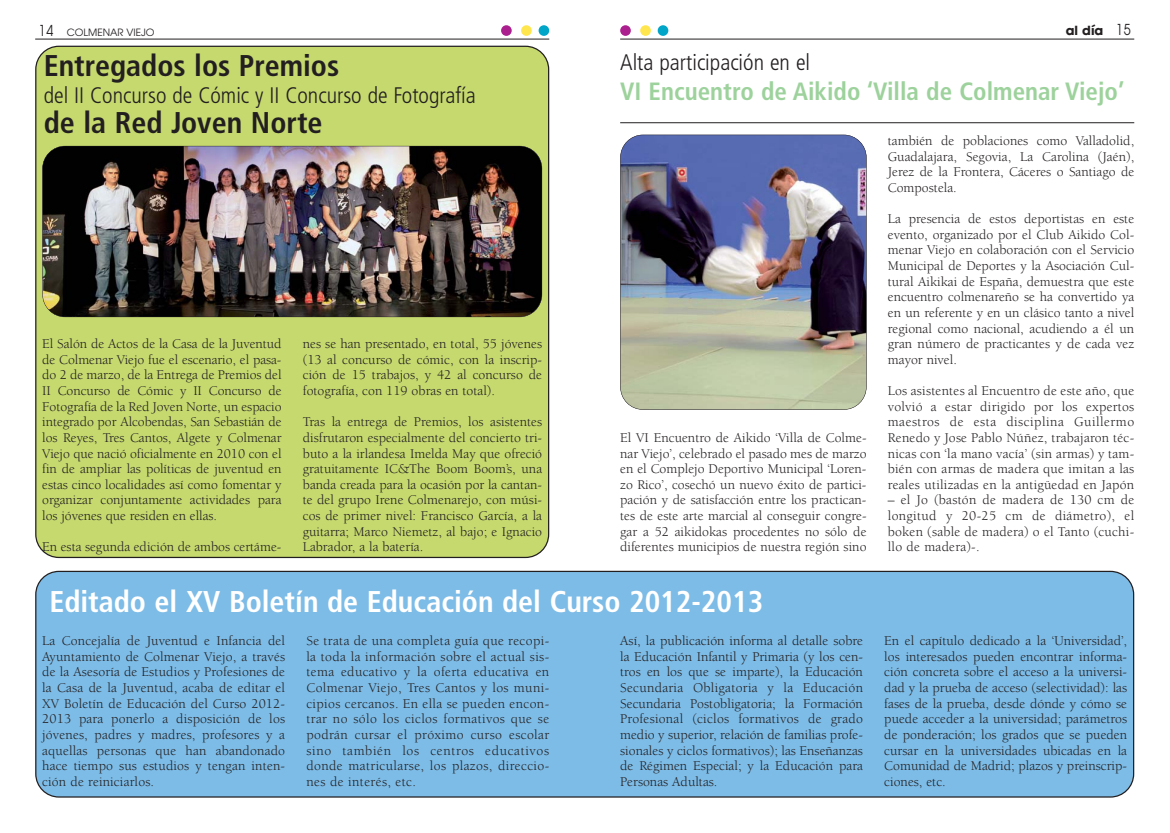
<style>
.page{position:relative;width:1170px;height:833px;background:#fff}
.page>*{position:absolute;margin:0;border:0;box-sizing:border-box;transform-origin:0 0}
.t1{font:700 condensed 30px "Frutiger";color:#fff}
.t2{font:700 condensed 30px "Frutiger";color:#231f20}
.t3{font:700 condensed 25px "Frutiger";color:#9dd29c}
.t4{font:300 condensed 22.5px "Frutiger";color:#231f20}
.t5{font:13.75px/15.6px "Berkeley";color:#231f20;text-align:justify}
.t6{font:700 12.5px "Avant Garde";color:#231f20}
.t7{font:10px "Avant Garde";color:#231f20}
.s1{font-size:15px}
.s2{font-weight:400;font-size:15px}
</style>
<div class="page">
<div style="left:35px;top:46px;width:514px;height:512px;background:#c5d96f"></div>
<div style="left:35px;top:571px;width:1099px;height:226px;background:#7dbce7"></div>
<div style="left:620px;top:25px;width:10px;height:11px;background:#ab208e;border-radius:50%"></div>
<div style="left:640px;top:25px;width:10px;height:11px;background:#ffe64f;border-radius:50%"></div>
<div style="left:657px;top:25px;width:11px;height:11px;background:#00a5c7;border-radius:50%"></div>
<hr style="left:620px;top:39px;width:514px;height:1px;background:#231f20">
<hr style="left:35px;top:39px;width:514px;height:1px;background:#231f20">
<div style="left:501px;top:25px;width:10px;height:11px;background:#ab208e;border-radius:50%"></div>
<div style="left:521px;top:25px;width:10px;height:11px;background:#ffe64f;border-radius:50%"></div>
<div style="left:538px;top:25px;width:11px;height:11px;background:#00a5c7;border-radius:50%"></div>
<img style="left:43px;top:146px;width:499px;height:171px;border-radius:23px">
<div style="left:42px;top:146px;width:500px;height:171px;border:1px solid #231f20;border-radius:23px"></div>
<img style="left:620px;top:135px;width:246px;height:274px;border-radius:23px">
<div style="left:620px;top:135px;width:246px;height:275px;border:1px solid #231f20;border-radius:23px"></div>
<hr style="left:620px;top:122px;width:514px;height:1px;background:#231f20">
<p class="t7" style="left:39px;top:29px;width:117px"><span class="s1">14</span> COLMENAR VIEJO</p>
<p class="t6" style="left:1065px;top:26px;width:66px">al día <span class="s2">15</span></p>
<h1 class="t2" style="left:44px;top:53px;width:297px">Entregados los Premios</h1>
<h3 class="t4" style="left:44px;top:86px;width:433px">del II Concurso de Cómic y II Concurso de Fotografía</h3>
<h1 class="t2" style="left:44px;top:111px;width:280px">de la Red Joven Norte</h1>
<p class="t5" style="left:42px;top:337px;width:241px">El Salón de Actos de la Casa de la Juventud de Colmenar Viejo fue el escenario, el pasa&shy;do 2 de marzo, de la Entrega de Premios del II Concurso de Cómic y II Concurso de Fotografía de la Red Joven Norte, un espacio integrado por Alcobendas, San Sebastián de los Reyes, Tres Cantos, Algete y Colmenar Viejo que nació oficialmente en 2010 con el fin de ampliar las políticas de juventud en estas cinco localidades así como fomentar y organizar conjuntamente actividades para los jóvenes que residen en ellas.</p>
<p class="t5" style="left:42px;top:540px;width:241px">En esta segunda edición de ambos certáme-</p>
<p class="t5" style="left:303px;top:337px;width:241px">nes se han presentado, en total, 55 jóvenes (13 al concurso de cómic, con la inscrip&shy;ción de 15 trabajos, y 42 al concurso de fotografía, con 119 obras en total).</p>
<p class="t5" style="left:303px;top:415px;width:241px">Tras la entrega de Premios, los asistentes disfrutaron especialmente del concierto tri&shy;buto a la irlandesa Imelda May que ofreció gratuitamente IC&amp;The Boom Boom’s, una banda creada para la ocasión por la cantan&shy;te del grupo Irene Colmenarejo, con músi&shy;cos de primer nivel: Francisco García, a la guitarra; Marco Niemetz, al bajo; e Ignacio Labrador, a la batería.</p>
<h3 class="t4" style="left:620px;top:53px;width:191px">Alta participación en el</h3>
<h2 class="t3" style="left:620px;top:81px;width:506px">VI Encuentro de Aikido ‘Villa de Colmenar Viejo’</h2>
<p class="t5" style="left:620px;top:431px;width:248px">El VI Encuentro de Aikido ‘Villa de Colme&shy;nar Viejo’, celebrado el pasado mes de marzo en el Complejo Deportivo Municipal ‘Loren&shy;zo Rico’, cosechó un nuevo éxito de partici&shy;pación y de satisfacción entre los practican&shy;tes de este arte marcial al conseguir congre&shy;gar a 52 aikidokas procedentes no sólo de diferentes municipios de nuestra región sino</p>
<p class="t5" style="left:887px;top:134px;width:248px">también de poblaciones como Valladolid, Guadalajara, Segovia, La Carolina (Jaén), Jerez de la Frontera, Cáceres o Santiago de Compostela.</p>
<p class="t5" style="left:887px;top:212px;width:248px">La presencia de estos deportistas en este evento, organizado por el Club Aikido Col&shy;menar Viejo en colaboración con el Servicio Municipal de Deportes y la Asociación Cul&shy;tural Aikikai de España, demuestra que este encuentro colmenareño se ha convertido ya en un referente y en un clásico tanto a nivel regional como nacional, acudiendo a él un gran número de practicantes y de cada vez mayor nivel.</p>
<p class="t5" style="left:887px;top:384px;width:248px">Los asistentes al Encuentro de este año, que volvió a estar dirigido por los expertos maestros de esta disciplina Guillermo Renedo y Jose Pablo Núñez, trabajaron téc&shy;nicas con ‘la mano vacía’ (sin armas) y tam&shy;bién con armas de madera que imitan a las reales utilizadas en la antigüedad en Japón</p>
<p class="t5" style="left:887px;top:493px;width:248px">– el Jo (bastón de madera de 130 cm de longitud y 20-25 cm de diámetro), el boken (sable de madera) o el Tanto (cuchi&shy;llo de madera)-.</p>
<h1 class="t1" style="left:49px;top:589px;width:715px">Editado el XV Boletín de Educación del Curso 2012-2013</h1>
<p class="t5" style="left:42px;top:634px;width:244px">La Concejalía de Juventud e Infancia del Ayuntamiento de Colmenar Viejo, a través de la Asesoría de Estudios y Profesiones de la Casa de la Juventud, acaba de editar el XV Boletín de Educación del Curso 2012- 2013 para ponerlo a disposición de los jóvenes, padres y madres, profesores y a aquellas personas que han abandonado hace tiempo sus estudios y tengan inten&shy;ción de reiniciarlos.</p>
<p class="t5" style="left:306px;top:634px;width:244px">Se trata de una completa guía que recopi&shy;la toda la información sobre el actual sis&shy;tema educativo y la oferta educativa en Colmenar Viejo, Tres Cantos y los muni&shy;cipios cercanos. En ella se pueden encon&shy;trar no sólo los ciclos formativos que se podrán cursar el próximo curso escolar sino también los centros educativos donde matricularse, los plazos, direccio&shy;nes de interés, etc.</p>
<p class="t5" style="left:620px;top:634px;width:244px">Así, la publicación informa al detalle sobre la Educación Infantil y Primaria (y los cen&shy;tros en los que se imparte), la Educación Secundaria Obligatoria y la Educación Secundaria Postobligatoria; la Formación Profesional (ciclos formativos de grado medio y superior, relación de familias profe&shy;sionales y ciclos formativos); las Enseñanzas de Régimen Especial; y la Educación para Personas Adultas.</p>
<p class="t5" style="left:884px;top:634px;width:244px">En el capítulo dedicado a la ‘Universidad’, los interesados pueden encontrar informa&shy;ción concreta sobre el acceso a la universi&shy;dad y la prueba de acceso (selectividad): las fases de la prueba, desde dónde y cómo se puede acceder a la universidad; parámetros de ponderación; los grados que se pueden cursar en la universidades ubicadas en la Comunidad de Madrid; plazos y preinscrip&shy;ciones, etc.</p>
</div>
